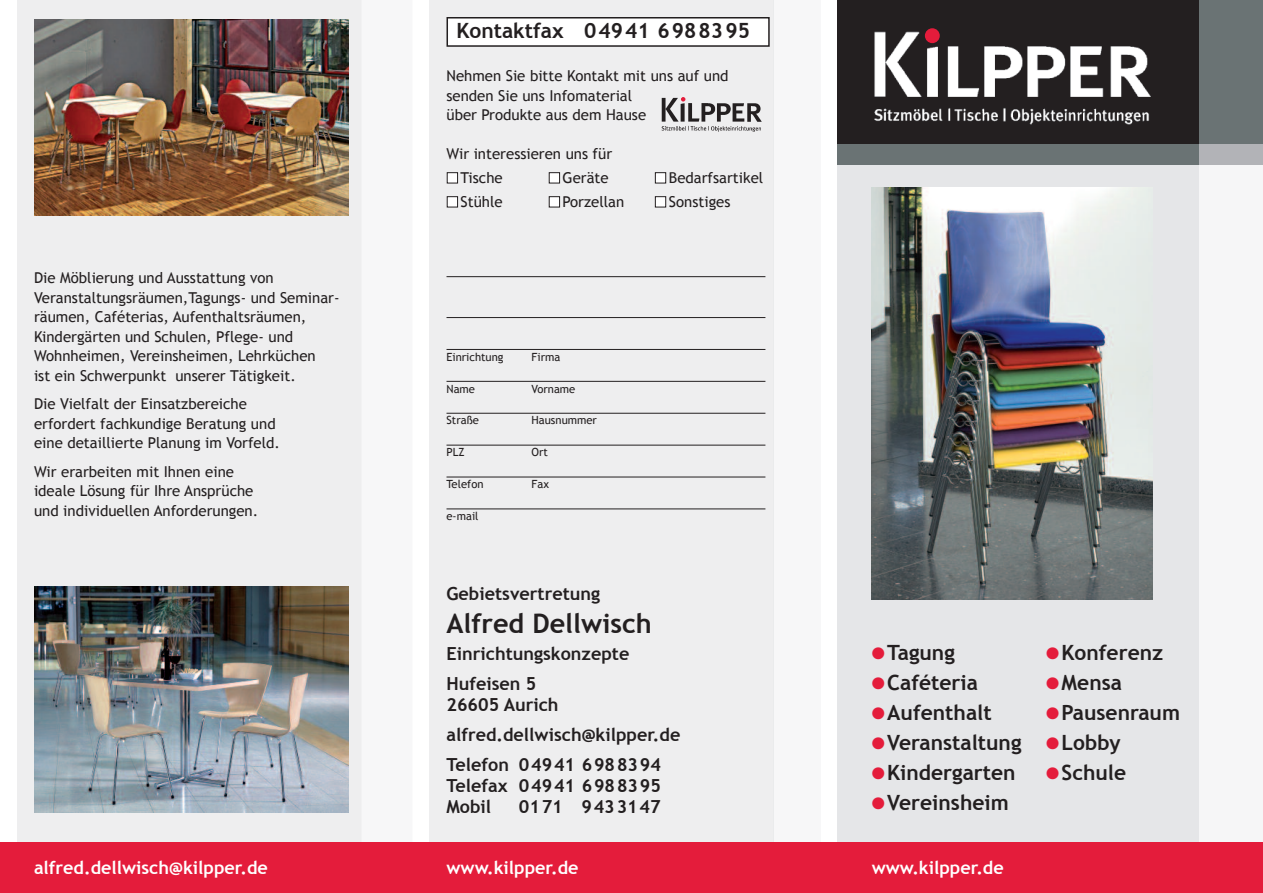
<style>
.page{position:relative;width:1263px;height:893px;background:#fff}
.page>*{position:absolute;margin:0;border:0;box-sizing:border-box;transform-origin:0 0}
.t1{font:700 27px "Trebuchet MS";color:#231f20}
.t2{font:700 21px "Trebuchet MS";color:#231f20}
.t3{font:700 18px/30px "Trebuchet MS";color:#231f20}
.t4{font:700 18px "Trebuchet MS";color:#fff}
.t5{font:15px/19.5px "Trebuchet MS";color:#231f20}
.t6{font:11.25px "Trebuchet MS";color:#231f20}
.s1{color:#fff}
.s2{color:#e41c3b}
</style>
<div class="page">
<div style="left:17px;top:0;width:344px;height:842px;background:#eeeeef"></div>
<svg style="left:361px;top:0;width:1px;height:842px"></svg>
<div style="left:0;top:842px;width:1263px;height:51px;background:#e41c3b"></div>
<div style="left:838px;top:0;width:361px;height:145px;background:#231f20"></div>
<div style="left:1199px;top:0;width:64px;height:145px;background:#6a7374"></div>
<div style="left:838px;top:145px;width:361px;height:21px;background:#6a7374"></div>
<div style="left:1199px;top:145px;width:64px;height:21px;background:#b2b3b7"></div>
<div style="left:838px;top:166px;width:361px;height:676px;background:#e5e6e8"></div>
<div style="left:1199px;top:166px;width:64px;height:676px;background:#f6f6f7"></div>
<div style="left:429px;top:0;width:345px;height:842px;background:#eeeeef"></div>
<div style="left:774px;top:0;width:47px;height:842px;background:#f7f7f8"></div>
<img style="left:874px;top:31px;width:277px;height:94px">
<div style="left:925px;top:28px;width:15px;height:15px;background:#e41c3b;border-radius:50%"></div>
<img style="left:872px;top:187px;width:280px;height:413px">
<img style="left:34px;top:587px;width:315px;height:225px">
<img style="left:34px;top:20px;width:315px;height:195px">
<div style="left:447px;top:18px;width:322px;height:28px;background:#fff"></div>
<div style="left:446px;top:17px;width:324px;height:30px;border:2px solid #231f20"></div>
<img style="left:661px;top:97px;width:101px;height:35px">
<svg style="left:681px;top:97px;width:4px;height:5px"></svg>
<hr style="left:446px;top:276px;width:319px;height:1px;background:#231f20">
<hr style="left:446px;top:317px;width:319px;height:1px;background:#231f20">
<hr style="left:446px;top:349px;width:319px;height:1px;background:#231f20">
<hr style="left:446px;top:381px;width:319px;height:1px;background:#231f20">
<hr style="left:446px;top:413px;width:319px;height:1px;background:#231f20">
<hr style="left:446px;top:445px;width:319px;height:1px;background:#231f20">
<hr style="left:446px;top:477px;width:319px;height:1px;background:#231f20">
<hr style="left:446px;top:509px;width:319px;height:1px;background:#231f20">
<h2 class="t2" style="left:456px;top:19px;width:295px">Kontaktfax 04941 6988395</h2>
<p class="t5" style="left:34px;top:268px;width:307px">Die Möblierung und Ausstattung von Veranstaltungsräumen,Tagungs- und Seminar&shy;räumen, Caféterias, Aufenthaltsräumen, Kindergärten und Schulen, Pflege- und Wohnheimen, Vereinsheimen, Lehrküchen<br>ist ein Schwerpunkt unserer Tätigkeit.</p>
<p class="t5" style="left:34px;top:394px;width:248px">Die Vielfalt der Einsatzbereiche erfordert fachkundige Beratung und eine detaillierte Planung im Vorfeld.</p>
<p class="t5" style="left:34px;top:462px;width:226px">Wir erarbeiten mit Ihnen eine ideale Lösung für Ihre Ansprüche und individuellen Anforderungen.</p>
<p class="t5" style="left:446px;top:66px;width:284px">Nehmen Sie bitte Kontakt mit uns auf und senden Sie uns Infomaterial<br>über Produkte aus dem Hause</p>
<p class="t5" style="left:446px;top:144px;width:167px">Wir interessieren uns für</p>
<p class="t5" style="left:447px;top:168px;width:58px"><span class="s1">■</span> Tische</p>
<p class="t5" style="left:549px;top:168px;width:62px"><span class="s1">■</span> Geräte</p>
<p class="t5" style="left:655px;top:168px;width:110px"><span class="s1">■</span> Bedarfsartikel</p>
<p class="t5" style="left:447px;top:192px;width:58px"><span class="s1">■</span> Stühle</p>
<p class="t5" style="left:549px;top:192px;width:77px"><span class="s1">■</span> Porzellan</p>
<p class="t5" style="left:655px;top:192px;width:77px"><span class="s1">■</span> Sonstiges</p>
<p class="t6" style="left:446px;top:350px;width:59px">Einrichtung</p>
<p class="t6" style="left:531px;top:350px;width:30px">Firma</p>
<p class="t6" style="left:446px;top:382px;width:30px">Name</p>
<p class="t6" style="left:531px;top:382px;width:45px">Vorname</p>
<p class="t6" style="left:446px;top:414px;width:34px">Straße</p>
<p class="t6" style="left:531px;top:414px;width:67px">Hausnummer</p>
<p class="t6" style="left:446px;top:446px;width:20px">PLZ</p>
<p class="t6" style="left:531px;top:446px;width:18px">Ort</p>
<p class="t6" style="left:446px;top:478px;width:39px">Telefon</p>
<p class="t6" style="left:531px;top:478px;width:19px">Fax</p>
<p class="t6" style="left:446px;top:510px;width:34px">e-mail</p>
<p class="t3" style="left:446px;top:579px;width:155px">Gebietsvertretung</p>
<h1 class="t1" style="left:446px;top:608px;width:207px">Alfred Dellwisch</h1>
<p class="t3" style="left:446px;top:639px;width:184px">Einrichtungskonzepte<br>Hufeisen 5</p>
<p class="t3" style="left:446px;top:690px;width:235px">26605 Aurich alfred.dellwisch@kilpper.de<br>Telefon 04941 6988394</p>
<p class="t3" style="left:446px;top:775px;width:216px;line-height:21px">Telefax 04941 6988395<br>Mobil</p>
<p class="t3" style="left:519px;top:792px;width:143px">0171 9433147</p>
<h2 class="t2" style="left:872px;top:641px;width:85px"><span class="s2">●</span>Tagung</h2>
<h2 class="t2" style="left:1046px;top:641px;width:119px"><span class="s2">●</span>Konferenz</h2>
<h2 class="t2" style="left:872px;top:671px;width:108px"><span class="s2">●</span>Caféteria</h2>
<h2 class="t2" style="left:1046px;top:671px;width:77px"><span class="s2">●</span>Mensa</h2>
<h2 class="t2" style="left:872px;top:701px;width:121px"><span class="s2">●</span>Aufenthalt</h2>
<h2 class="t2" style="left:1046px;top:701px;width:135px"><span class="s2">●</span>Pausenraum</h2>
<h2 class="t2" style="left:872px;top:731px;width:250px"><span class="s2">●</span>Veranstaltung <span class="s2">●</span>Lobby</h2>
<h2 class="t2" style="left:872px;top:761px;width:145px"><span class="s2">●</span>Kindergarten</h2>
<h2 class="t2" style="left:1046px;top:761px;width:82px"><span class="s2">●</span>Schule</h2>
<h2 class="t2" style="left:872px;top:791px;width:139px"><span class="s2">●</span>Vereinsheim</h2>
<p class="t4" style="left:34px;top:857px;width:235px">alfred.dellwisch@kilpper.de</p>
<p class="t4" style="left:446px;top:857px;width:134px">www.kilpper.de</p>
<p class="t4" style="left:872px;top:857px;width:134px">www.kilpper.de</p>
</div>
